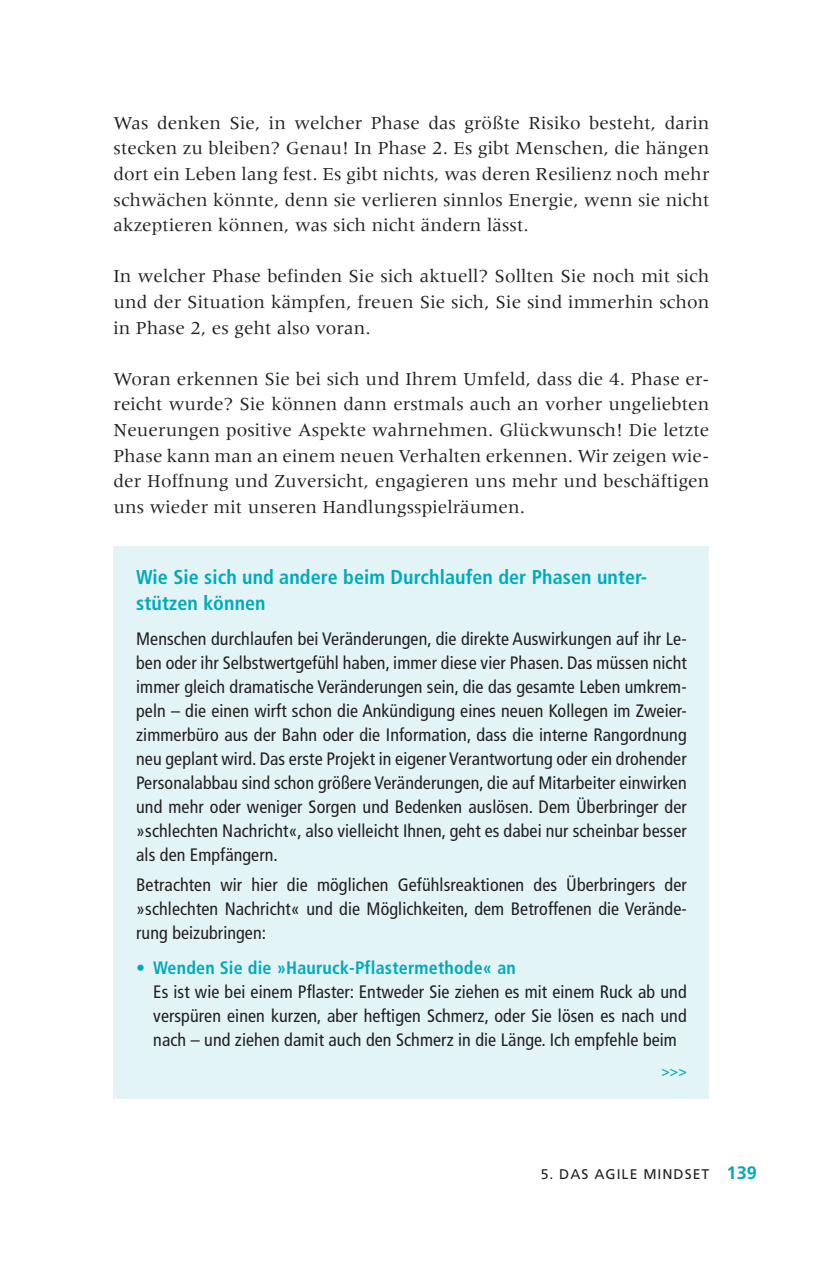
<style>
.page{position:relative;width:840px;height:1276px;background:#fff}
.page>*{position:absolute;margin:0;border:0;box-sizing:border-box;transform-origin:0 0}
.t1{font:700 condensed 20px/25.6px "Frutiger LT Pro";letter-spacing:.005em;color:#00aabc}
.t2{font:19px/25.6px "Meridien LT Std";letter-spacing:.005em;color:#231f20;text-align:justify}
.t3{font:condensed 18px/24px "Frutiger LT Pro";letter-spacing:.005em;color:#231f20;text-align:justify}
.t4{font:14px "Frutiger LT Std";letter-spacing:.07em;color:#231f20}
.t5{font:700 condensed 14px "Frutiger LT Pro";color:#00aabc}
.s1{font-weight:900;color:#00aabc}
.s2{font-weight:700;color:#00aabc}
.s3{font-weight:700;font-size:18px;color:#00aabc}
</style>
<div class="page">
<div style="left:113px;top:546px;width:596px;height:552px;background:#e3f4f6"></div>
<p class="t2" style="left:113px;top:110px;width:597px">Was denken Sie, in welcher Phase das größte Risiko besteht, darin stecken zu bleiben? Genau! In Phase 2. Es gibt Menschen, die hängen dort ein Leben lang fest. Es gibt nichts, was deren Resilienz noch mehr schwächen könnte, denn sie verlieren sinnlos Energie, wenn sie nicht akzeptieren können, was sich nicht ändern lässt.</p>
<p class="t2" style="left:113px;top:263px;width:597px">In welcher Phase befinden Sie sich aktuell? Sollten Sie noch mit sich und der Situation kämpfen, freuen Sie sich, Sie sind immerhin schon in Phase 2, es geht also voran.</p>
<p class="t2" style="left:113px;top:366px;width:597px">Woran erkennen Sie bei sich und Ihrem Umfeld, dass die 4. Phase er&shy;reicht wurde? Sie können dann erstmals auch an vorher ungeliebten Neuerungen positive Aspekte wahrnehmen. Glückwunsch! Die letzte Phase kann man an einem neuen Verhalten erkennen. Wir zeigen wie&shy;der Hoffnung und Zuversicht, engagieren uns mehr und beschäftigen uns wieder mit unseren Handlungsspielräumen.</p>
<p class="t1" style="left:136px;top:564px;width:512px">Wie Sie sich und andere beim Durchlaufen der Phasen unter&shy;stützen können</p>
<p class="t3" style="left:136px;top:627px;width:551px">Menschen durchlaufen bei Veränderungen, die direkte Auswirkungen auf ihr Le&shy;ben oder ihr Selbstwertgefühl haben, immer diese vier Phasen. Das müssen nicht immer gleich dramatische Veränderungen sein, die das gesamte Leben umkrem&shy;peln – die einen wirft schon die Ankündigung eines neuen Kollegen im Zweier&shy;zimmerbüro aus der Bahn oder die Information, dass die interne Rangordnung neu geplant wird. Das erste Projekt in eigener Verantwortung oder ein drohender Personalabbau sind schon größere Veränderungen, die auf Mitarbeiter einwirken und mehr oder weniger Sorgen und Bedenken auslösen. Dem Überbringer der »schlechten Nachricht«, also vielleicht Ihnen, geht es dabei nur scheinbar besser als den Empfängern.</p>
<p class="t3" style="left:136px;top:873px;width:551px">Betrachten wir hier die möglichen Gefühlsreaktionen des Überbringers der »schlechten Nachricht« und die Möglichkeiten, dem Betroffenen die Verände&shy;rung beizubringen:</p>
<p class="t3" style="left:153px;top:956px;width:534px;text-align:left;text-indent:-17px"><span class="s1">•</span> <span class="s2">Wenden Sie die »Hauruck-Pflastermethode« an<br></span>Es ist wie bei einem Pflaster: Entweder Sie ziehen es mit einem Ruck ab und verspüren einen kurzen, aber heftigen Schmerz, oder Sie lösen es nach und nach – und ziehen damit auch den Schmerz in die Länge. Ich empfehle beim</p>
<p class="t5" style="left:661px;top:1063px;width:27px">&gt;&gt;&gt;</p>
<p class="t4" style="left:540px;top:1165px;width:217px">5. DAS AGILE MINDSET <span class="s3">139</span></p>
</div>
